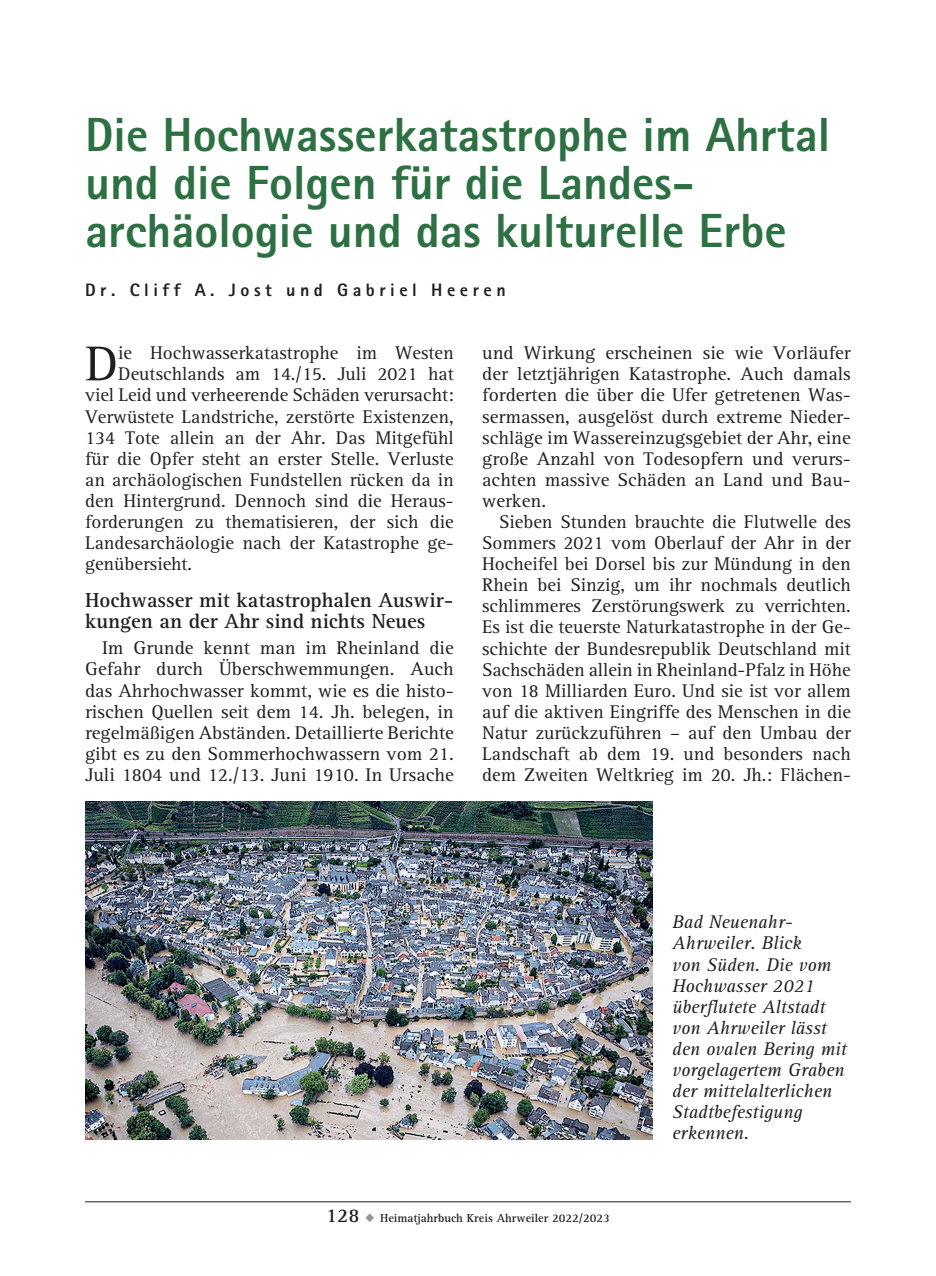
<style>
.page{position:relative;width:936px;height:1276px;background:#fff}
.page>*{position:absolute;margin:0;border:0;box-sizing:border-box;transform-origin:0 0}
.t1{font:50.6px "AT Rotis Serif";color:#231f20}
.t2{font:800 48px/48px "Rotis Sans Serif";color:#2d7143}
.t3{font:700 21px/21px "AT Rotis Serif";color:#231f20}
.t4{font:19px/21px "AT Rotis Serif";color:#231f20;text-align:justify}
.t5{font:italic 19px/21px "AT Rotis Serif";color:#231f20}
.t6{font:800 18px "Rotis Sans Serif";letter-spacing:.25em;color:#231f20}
.t7{font:700 12px "AT Rotis Serif";color:#231f20}
.s1{font-size:20px}
.s2{color:#939598}
</style>
<div class="page">
<hr style="left:85px;top:1201px;width:765px;height:1px;background:#231f20">
<img style="left:85px;top:802px;width:567px;height:337px">
<h2 class="t2" style="left:85px;top:110px;width:746px">Die Hochwasserkatastrophe im Ahrtal und die Folgen für die Landes&shy;archäologie und das kulturelle Erbe</h2>
<p class="t6" style="left:85px;top:279px;width:422px">Dr. Cliff A. Jost und Gabriel Heeren</p>
<h1 class="t1" style="left:85px;top:335px;width:35px">D</h1>
<p class="t4" style="left:118px;top:343px;width:337px">ie Hochwasserkatastrophe im Westen</p>
<p class="t4" style="left:118px;top:364px;width:337px">Deutschlands am 14./15. Juli 2021 hat</p>
<p class="t4" style="left:85px;top:385px;width:370px">viel Leid und verheerende Schäden verursacht:</p>
<p class="t4" style="left:85px;top:406px;width:370px">Verwüstete Landstriche, zerstörte Existenzen,</p>
<p class="t4" style="left:85px;top:427px;width:370px">134 Tote allein an der Ahr. Das Mitgefühl</p>
<p class="t4" style="left:85px;top:448px;width:370px">für die Opfer steht an erster Stelle. Verluste</p>
<p class="t4" style="left:85px;top:469px;width:370px">an archäologischen Fundstellen rücken da in</p>
<p class="t4" style="left:85px;top:490px;width:370px">den Hintergrund. Dennoch sind die Heraus-</p>
<p class="t4" style="left:85px;top:512px;width:370px">forderungen zu thematisieren, der sich die</p>
<p class="t4" style="left:85px;top:533px;width:370px">Landesarchäologie nach der Katastrophe ge-</p>
<p class="t4" style="left:85px;top:554px;width:109px">genübersieht.</p>
<p class="t3" style="left:85px;top:589px;width:370px">Hochwasser mit katastrophalen Auswir&shy;kungen an der Ahr sind nichts Neues</p>
<p class="t4" style="left:85px;top:638px;width:370px;text-indent:17px">Im Grunde kennt man im Rheinland die Gefahr durch Überschwemmungen. Auch das Ahrhochwasser kommt, wie es die histo&shy;rischen Quellen seit dem 14. Jh. belegen, in regelmäßigen Abständen. Detaillierte Berichte gibt es zu den Sommerhochwassern vom 21.<br>Juli 1804 und 12./13. Juni 1910. In Ursache</p>
<p class="t4" style="left:482px;top:343px;width:370px">und Wirkung erscheinen sie wie Vorläufer der letztjährigen Katastrophe. Auch damals forderten die über die Ufer getretenen Was&shy;sermassen, ausgelöst durch extreme Nieder&shy;schläge im Wassereinzugsgebiet der Ahr, eine große Anzahl von Todesopfern und verurs&shy;achten massive Schäden an Land und Bau&shy;werken.</p>
<p class="t4" style="left:482px;top:512px;width:370px;text-indent:17px">Sieben Stunden brauchte die Flutwelle des Sommers 2021 vom Oberlauf der Ahr in der Hocheifel bei Dorsel bis zur Mündung in den Rhein bei Sinzig, um ihr nochmals deutlich schlimmeres Zerstörungswerk zu verrichten.<br>Es ist die teuerste Naturkatastrophe in der Ge&shy;schichte der Bundesrepublik Deutschland mit Sachschäden allein in Rheinland-Pfalz in Höhe von 18 Milliarden Euro. Und sie ist vor allem auf die aktiven Eingriffe des Menschen in die Natur zurückzuführen – auf den Umbau der Landschaft ab dem 19. und besonders nach dem Zweiten Weltkrieg im 20. Jh.: Flächen-</p>
<p class="t5" style="left:672px;top:912px;width:176px">Bad Neuenahr-<br>Ahrweiler. Blick<br>von Süden. Die vom<br>Hochwasser 2021 überflutete Altstadt von Ahrweiler lässt den ovalen Bering mit vorgelagertem Graben der mittelalterlichen<br>Stadtbefestigung erkennen.</p>
<p class="t7" style="left:326px;top:1210px;width:285px"><span class="s1">128</span> <span class="s2">◆</span> Heimatjahrbuch Kreis Ahrweiler 2022/2023</p>
</div>
